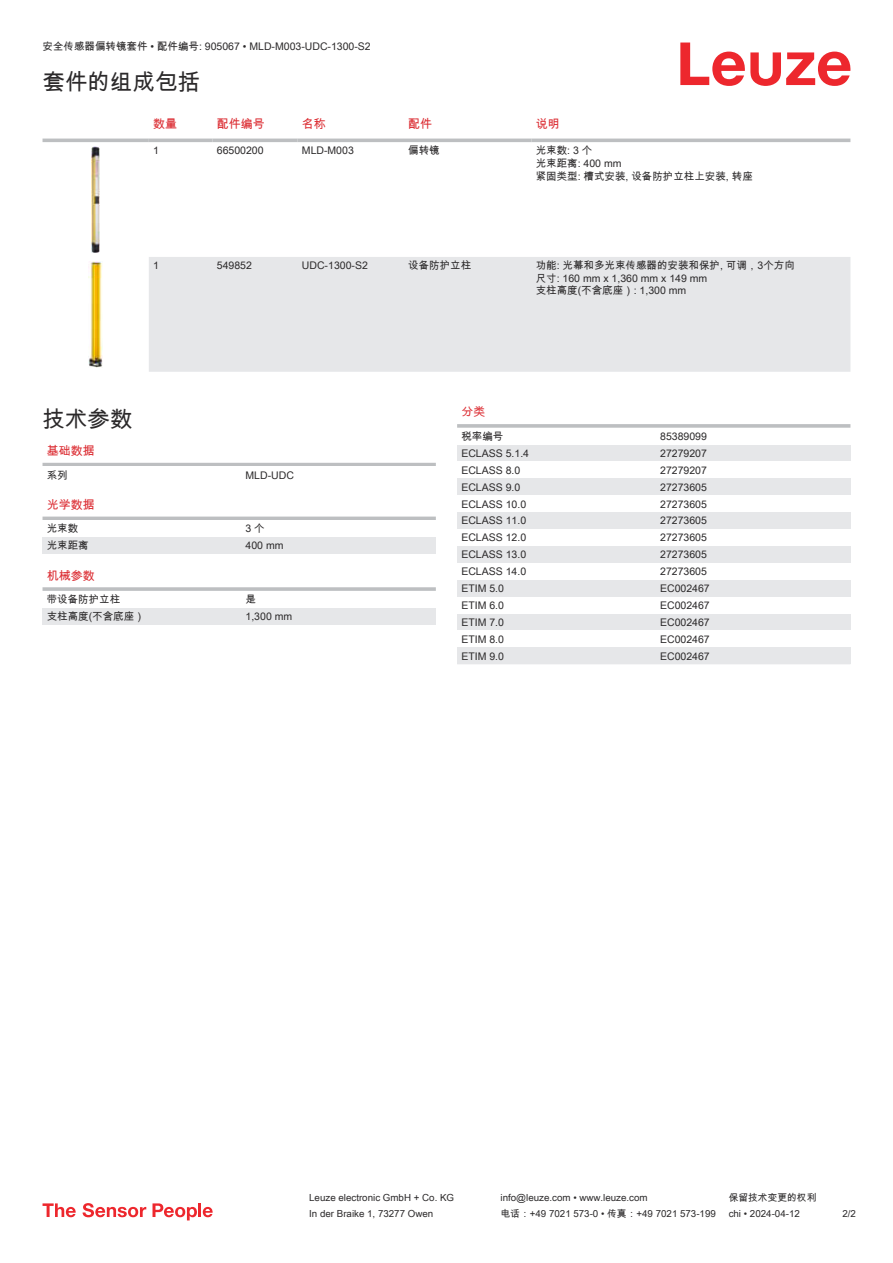
<style>
.page{position:relative;width:893px;height:1263px;background:#fff}
.page>*{position:absolute;margin:0;border:0;box-sizing:border-box;transform-origin:0 0}
.t1{font:22.5px "Arial Unicode MS";color:#2b292a}
.t2{font:12px "Arial Unicode MS";color:#db2a30}
.t3{font:10.5px/12.6px "Arial Unicode MS";color:#2b292a}
.t4{font:9.75px "Arial Unicode MS";color:#2b292a}
</style>
<div class="page">
<svg style="left:680px;top:43px;width:170px;height:43px"></svg>
<svg style="left:43px;top:138px;width:807px;height:230px"></svg>
<div style="left:149px;top:257px;width:701px;height:115px;background:#e6e7e9"></div>
<hr style="left:43px;top:139px;width:106px;height:3px;background:#bdbfc1">
<hr style="left:149px;top:139px;width:64px;height:3px;background:#bdbfc1">
<hr style="left:213px;top:139px;width:85px;height:3px;background:#bdbfc1">
<hr style="left:298px;top:139px;width:106px;height:3px;background:#bdbfc1">
<hr style="left:404px;top:139px;width:128px;height:3px;background:#bdbfc1">
<hr style="left:532px;top:139px;width:318px;height:3px;background:#bdbfc1">
<img style="left:91px;top:146px;width:9px;height:107px">
<img style="left:89px;top:261px;width:14px;height:106px">
<hr style="left:43px;top:463px;width:393px;height:3px;background:#bdbfc1">
<hr style="left:43px;top:517px;width:393px;height:3px;background:#bdbfc1">
<div style="left:43px;top:537px;width:199px;height:17px;background:#e6e7e9"></div>
<div style="left:242px;top:537px;width:194px;height:17px;background:#e6e7e9"></div>
<hr style="left:43px;top:587px;width:393px;height:4px;background:#c5c7c9">
<div style="left:43px;top:608px;width:199px;height:17px;background:#e6e7e9"></div>
<div style="left:242px;top:608px;width:194px;height:17px;background:#e6e7e9"></div>
<hr style="left:457px;top:424px;width:393px;height:4px;background:#c4c6c8">
<div style="left:457px;top:445px;width:200px;height:16px;background:#e6e7e9"></div>
<div style="left:657px;top:445px;width:193px;height:16px;background:#e6e7e9"></div>
<div style="left:457px;top:478px;width:200px;height:17px;background:#e6e7e9"></div>
<div style="left:657px;top:478px;width:193px;height:17px;background:#e6e7e9"></div>
<div style="left:457px;top:512px;width:200px;height:17px;background:#e6e7e9"></div>
<div style="left:657px;top:512px;width:193px;height:17px;background:#e6e7e9"></div>
<div style="left:457px;top:546px;width:200px;height:17px;background:#e6e7e9"></div>
<div style="left:657px;top:546px;width:193px;height:17px;background:#e6e7e9"></div>
<div style="left:457px;top:580px;width:200px;height:17px;background:#e6e7e9"></div>
<div style="left:657px;top:580px;width:193px;height:17px;background:#e6e7e9"></div>
<div style="left:457px;top:614px;width:200px;height:16px;background:#e6e7e9"></div>
<div style="left:657px;top:614px;width:193px;height:16px;background:#e6e7e9"></div>
<div style="left:457px;top:647px;width:200px;height:17px;background:#e6e7e9"></div>
<div style="left:657px;top:647px;width:193px;height:17px;background:#e6e7e9"></div>
<svg style="left:43px;top:1203px;width:33px;height:14px"></svg>
<svg style="left:83px;top:1203px;width:63px;height:14px"></svg>
<svg style="left:153px;top:1203px;width:44px;height:17px"></svg>
<hr style="left:198px;top:1203px;width:3px;height:14px;background:#ed272d">
<svg style="left:203px;top:1207px;width:10px;height:10px"></svg>
<p class="t3" style="left:43px;top:40px;width:330px">安全传感器偏转镜套件 • 配件编号: 905067 • MLD-M003-UDC-1300-S2</p>
<h1 class="t1" style="left:43px;top:66px;width:159px">套件的组成包括</h1>
<p class="t2" style="left:153px;top:115px;width:25px">数量</p>
<p class="t2" style="left:217px;top:115px;width:49px">配件编号</p>
<p class="t2" style="left:302px;top:115px;width:25px">名称</p>
<p class="t2" style="left:408px;top:115px;width:25px">配件</p>
<p class="t2" style="left:536px;top:115px;width:25px">说明</p>
<p class="t3" style="left:153px;top:144px;width:7px">1</p>
<p class="t3" style="left:217px;top:144px;width:48px">66500200</p>
<p class="t3" style="left:302px;top:144px;width:53px">MLD-M003</p>
<p class="t3" style="left:408px;top:144px;width:33px">偏转镜</p>
<p class="t3" style="left:536px;top:144px;width:219px">光束数: 3 个<br>光束距离: 400 mm<br>紧固类型: 槽式安装, 设备防护立柱上安装, 转座</p>
<p class="t3" style="left:153px;top:259px;width:7px">1</p>
<p class="t3" style="left:217px;top:259px;width:37px">549852</p>
<p class="t3" style="left:302px;top:259px;width:67px">UDC-1300-S2</p>
<p class="t3" style="left:408px;top:259px;width:64px">设备防护立柱</p>
<p class="t3" style="left:536px;top:259px;width:261px">功能: 光幕和多光束传感器的安装和保护, 可调，3个方向尺寸: 160 mm x 1,360 mm x 149 mm<br>支柱高度(不含底座）: 1,300 mm</p>
<h1 class="t1" style="left:43px;top:403px;width:91px">技术参数</h1>
<p class="t2" style="left:47px;top:442px;width:49px">基础数据</p>
<p class="t3" style="left:47px;top:468px;width:22px">系列</p>
<p class="t3" style="left:246px;top:468px;width:50px">MLD-UDC</p>
<p class="t2" style="left:47px;top:496px;width:49px">光学数据</p>
<p class="t3" style="left:47px;top:522px;width:33px">光束数</p>
<p class="t3" style="left:246px;top:522px;width:21px">3 个</p>
<p class="t3" style="left:47px;top:539px;width:43px">光束距离</p>
<p class="t3" style="left:246px;top:539px;width:39px">400 mm</p>
<p class="t2" style="left:47px;top:567px;width:49px">机械参数</p>
<p class="t3" style="left:47px;top:593px;width:75px">带设备防护立柱</p>
<p class="t3" style="left:246px;top:593px;width:12px">是</p>
<p class="t3" style="left:47px;top:610px;width:99px">支柱高度(不含底座）</p>
<p class="t3" style="left:246px;top:610px;width:48px">1,300 mm</p>
<p class="t2" style="left:461px;top:403px;width:25px">分类</p>
<p class="t3" style="left:461px;top:430px;width:43px">税率编号</p>
<p class="t3" style="left:660px;top:430px;width:48px">85389099</p>
<p class="t3" style="left:461px;top:447px;width:69px">ECLASS 5.1.4</p>
<p class="t3" style="left:660px;top:447px;width:48px">27279207</p>
<p class="t3" style="left:461px;top:463px;width:60px">ECLASS 8.0</p>
<p class="t3" style="left:660px;top:463px;width:48px">27279207</p>
<p class="t3" style="left:461px;top:480px;width:60px">ECLASS 9.0</p>
<p class="t3" style="left:660px;top:480px;width:48px">27273605</p>
<p class="t3" style="left:461px;top:497px;width:66px">ECLASS 10.0</p>
<p class="t3" style="left:660px;top:497px;width:48px">27273605</p>
<p class="t3" style="left:461px;top:514px;width:66px">ECLASS 11.0</p>
<p class="t3" style="left:660px;top:514px;width:48px">27273605</p>
<p class="t3" style="left:461px;top:531px;width:66px">ECLASS 12.0</p>
<p class="t3" style="left:660px;top:531px;width:48px">27273605</p>
<p class="t3" style="left:461px;top:548px;width:66px">ECLASS 13.0</p>
<p class="t3" style="left:660px;top:548px;width:48px">27273605</p>
<p class="t3" style="left:461px;top:565px;width:66px">ECLASS 14.0</p>
<p class="t3" style="left:660px;top:565px;width:48px">27273605</p>
<p class="t3" style="left:461px;top:582px;width:44px">ETIM 5.0</p>
<p class="t3" style="left:660px;top:582px;width:51px">EC002467</p>
<p class="t3" style="left:461px;top:599px;width:44px">ETIM 6.0</p>
<p class="t3" style="left:660px;top:599px;width:51px">EC002467</p>
<p class="t3" style="left:461px;top:616px;width:44px">ETIM 7.0</p>
<p class="t3" style="left:660px;top:616px;width:51px">EC002467</p>
<p class="t3" style="left:461px;top:632px;width:44px">ETIM 8.0</p>
<p class="t3" style="left:660px;top:632px;width:51px">EC002467</p>
<p class="t3" style="left:461px;top:649px;width:44px">ETIM 9.0</p>
<p class="t3" style="left:660px;top:649px;width:51px">EC002467</p>
<p class="t4" style="left:309px;top:1191px;width:146px">Leuze electronic GmbH + Co. KG</p>
<p class="t4" style="left:501px;top:1191px;width:149px">info@leuze.com • www.leuze.com</p>
<p class="t4" style="left:729px;top:1191px;width:89px">保留技术变更的权利</p>
<p class="t4" style="left:309px;top:1206px;width:126px">In der Braike 1, 73277 Owen</p>
<p class="t4" style="left:501px;top:1206px;width:217px">电话：+49 7021 573-0 • 传真：+49 7021 573-199</p>
<p class="t4" style="left:729px;top:1206px;width:73px">chi • 2024-04-12</p>
<p class="t4" style="left:842px;top:1206px;width:15px">2/2</p>
</div>
